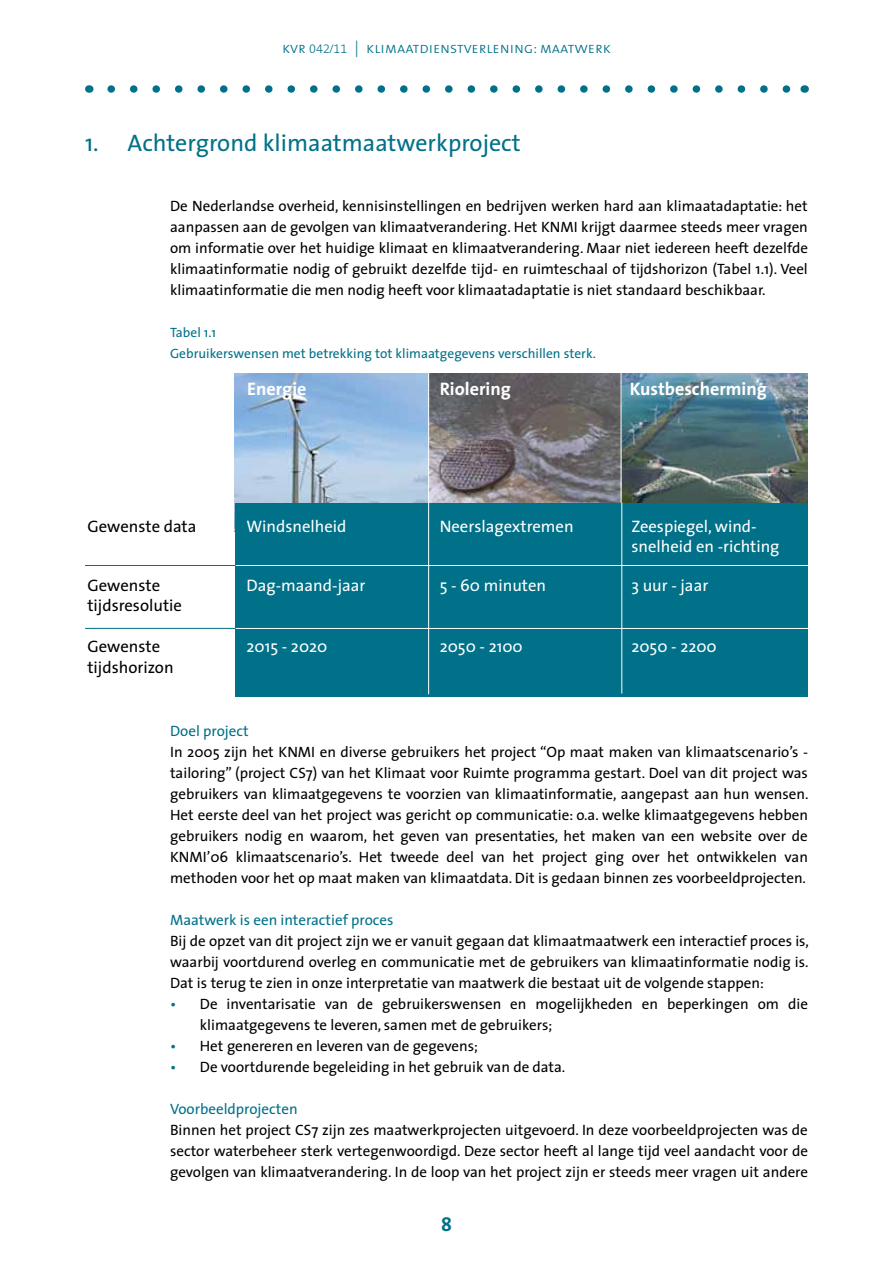
<style>
.page{position:relative;width:893px;height:1263px;background:#fff}
.page>*{position:absolute;margin:0;border:0;box-sizing:border-box;transform-origin:0 0}
.t1{font:24px "The Sans";color:#007188}
.t2{font:700 19.5px "The Sans";color:#007188}
.t3{font:700 18.15px "The Sans";color:#fff}
.t4{font:16.65px/19.6px "The Sans";color:#fff}
.t5{font:16.65px "The Sans";color:#000}
.t6{font:15.6px "The Sans Light Caps";color:#007188}
.t7{font:15px/21px "The Sans";color:#000}
.t8{font:13.5px/21px "The Sans";color:#007188}
.s1{font-family:"The Sans Light Expert";font-size:12.6px}
.s2{font-size:16.5px}
.s3{color:#007188}
</style>
<div class="page">
<svg style="left:111px;top:85px;width:680px;height:8px"></svg>
<img style="left:234px;top:373px;width:194px;height:159px">
<img style="left:429px;top:373px;width:192px;height:130px">
<img style="left:622px;top:373px;width:186px;height:130px">
<div style="left:235px;top:503px;width:573px;height:193px;background:#007188"></div>
<hr style="left:235px;top:565px;width:573px;height:1px;background:#fff">
<hr style="left:235px;top:628px;width:573px;height:1px;background:#fff">
<hr style="left:85px;top:565px;width:150px;height:1px;background:#007188">
<hr style="left:85px;top:628px;width:150px;height:1px;background:#007188">
<hr style="left:428px;top:503px;width:1px;height:191px;background:#fff">
<hr style="left:621px;top:503px;width:1px;height:190px;background:#fff">
<p class="t6" style="left:282px;top:35px;width:330px">kvr <span class="s1">042/11</span> <span class="s2">|</span> klimaatdienstverlening: maatwerk</p>
<p class="t1" style="left:85px;top:123px;width:437px">1. Achtergrond klimaatmaatwerkproject</p>
<p class="t7" style="left:170px;top:195px;width:639px;text-align:justify">De Nederlandse overheid, kennisinstellingen en bedrijven werken hard aan klimaatadaptatie: het aanpassen aan de gevolgen van klimaatverandering. Het KNMI krijgt daarmee steeds meer vragen om informatie over het huidige klimaat en klimaatverandering. Maar niet iedereen heeft dezelfde klimaatinformatie nodig of gebruikt dezelfde tijd- en ruimteschaal of tijdshorizon (Tabel 1.1). Veel klimaatinformatie die men nodig heeft voor klimaatadaptatie is niet standaard beschikbaar.</p>
<p class="t8" style="left:170px;top:322px;width:427px">Tabel 1.1<br>Gebruikerswensen met betrekking tot klimaatgegevens verschillen sterk.</p>
<p class="t3" style="left:247px;top:374px;width:61px">Energie</p>
<p class="t3" style="left:440px;top:374px;width:73px">Riolering</p>
<p class="t3" style="left:630px;top:374px;width:139px">Kustbescherming</p>
<p class="t5" style="left:87px;top:512px;width:110px">Gewenste data</p>
<p class="t4" style="left:246px;top:516px;width:101px">Windsnelheid</p>
<p class="t4" style="left:440px;top:516px;width:135px">Neerslagextremen</p>
<p class="t4" style="left:631px;top:516px;width:150px">Zeespiegel, wind&shy;snelheid en -richting</p>
<p class="t5" style="left:87px;top:571px;width:74px">Gewenste</p>
<p class="t4" style="left:247px;top:575px;width:120px">Dag-maand-jaar</p>
<p class="t4" style="left:440px;top:575px;width:108px">5 - 60 minuten</p>
<p class="t4" style="left:631px;top:575px;width:78px">3 uur - jaar</p>
<p class="t5" style="left:87px;top:591px;width:96px">tijdsresolutie</p>
<p class="t5" style="left:87px;top:632px;width:74px">Gewenste</p>
<p class="t4" style="left:247px;top:636px;width:82px">2015 - 2020</p>
<p class="t4" style="left:440px;top:636px;width:85px">2050 - 2100</p>
<p class="t4" style="left:631px;top:636px;width:87px">2050 - 2200</p>
<p class="t5" style="left:87px;top:653px;width:88px">tijdshorizon</p>
<p class="t7" style="left:170px;top:720px;width:640px"><span class="s3">Doel project<br></span>In 2005 zijn het KNMI en diverse gebruikers het project “Op maat maken van klimaatscenario’s - tailoring” (project CS7) van het Klimaat voor Ruimte programma gestart. Doel van dit project was gebruikers van klimaatgegevens te voorzien van klimaatinformatie, aangepast aan hun wensen.<br>Het eerste deel van het project was gericht op communicatie: o.a. welke klimaatgegevens hebben gebruikers nodig en waarom, het geven van presentaties, het maken van een website over de KNMI’06 klimaatscenario’s. Het tweede deel van het project ging over het ontwikkelen van methoden voor het op maat maken van klimaatdata. Dit is gedaan binnen zes voorbeeldprojecten.</p>
<p class="t7" style="left:170px;top:909px;width:640px"><span class="s3">Maatwerk is een interactief proces<br></span>Bij de opzet van dit project zijn we er vanuit gegaan dat klimaatmaatwerk een interactief proces is, waarbij voortdurend overleg en communicatie met de gebruikers van klimaatinformatie nodig is.<br>Dat is terug te zien in onze interpretatie van maatwerk die bestaat uit de volgende stappen:</p>
<p class="t7" style="left:200px;top:993px;width:610px;text-indent:-30px"><span class="s3">•</span> De inventarisatie van de gebruikerswensen en mogelijkheden en beperkingen om die klimaatgegevens te leveren, samen met de gebruikers;</p>
<p class="t7" style="left:170px;top:1035px;width:309px"><span class="s3">•</span> Het genereren en leveren van de gegevens;</p>
<p class="t7" style="left:170px;top:1056px;width:397px"><span class="s3">•</span> De voortdurende begeleiding in het gebruik van de data.</p>
<p class="t7" style="left:170px;top:1098px;width:639px"><span class="s3">Voorbeeldprojecten<br></span>Binnen het project CS7 zijn zes maatwerkprojecten uitgevoerd. In deze voorbeeldprojecten was de sector waterbeheer sterk vertegenwoordigd. Deze sector heeft al lange tijd veel aandacht voor de gevolgen van klimaatverandering. In de loop van het project zijn er steeds meer vragen uit andere</p>
<p class="t2" style="left:441px;top:1208px;width:12px">8</p>
</div>
